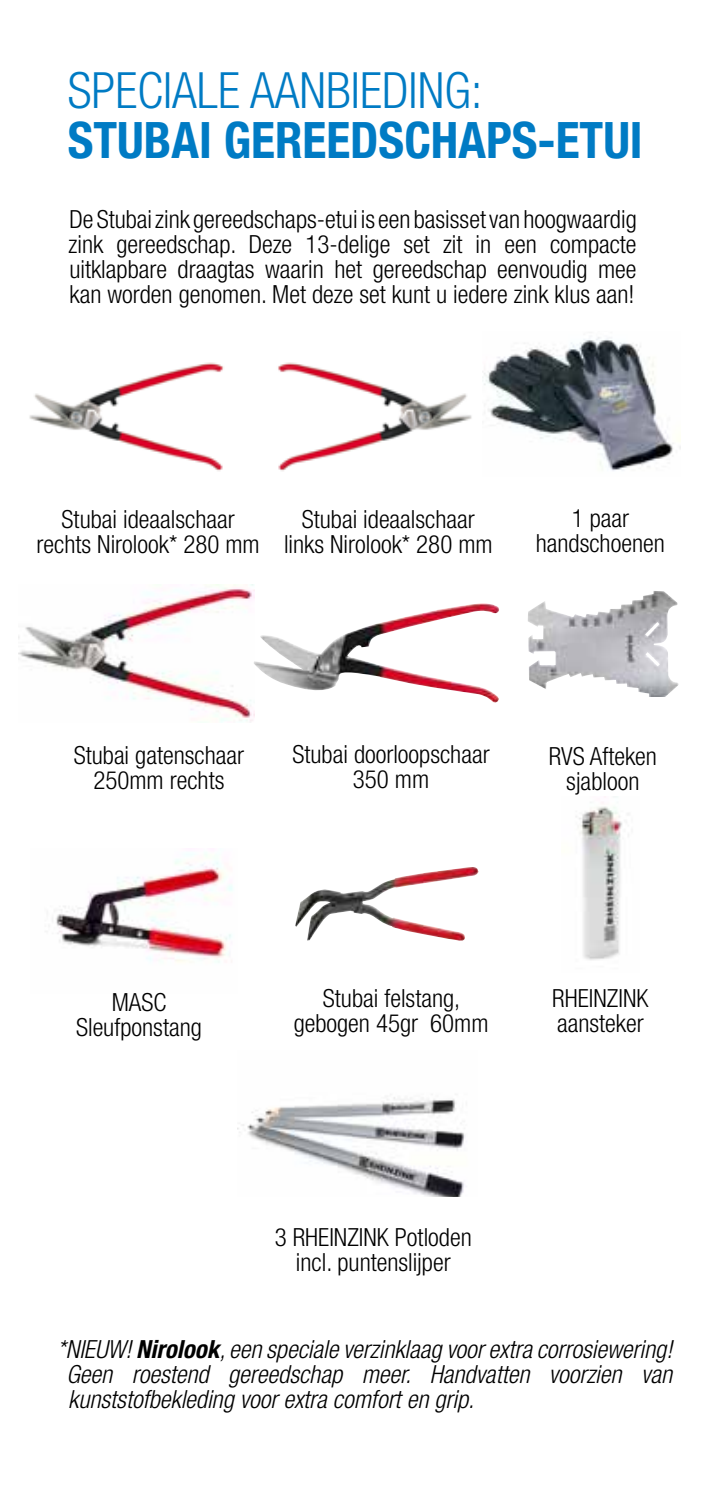
<style>
.page{position:relative;width:709px;height:1489px;background:#fff}
.page>*{position:absolute;margin:0;border:0;box-sizing:border-box;transform-origin:0 0}
.t1{font:700 condensed 50px "Helvetica Neue LT Com";color:#007bc4}
.t2{font:300 condensed 50px "Helvetica Neue LT Com";color:#007bc4}
.t3{font:300 condensed 25px/25px "Helvetica Neue LT Com";color:#000;text-align:center}
.t4{font:italic 300 condensed 25px/25px "Helvetica Neue LT Com";color:#000;text-align:justify}
.s1{font-weight:700}
</style>
<div class="page">
<img style="left:29px;top:362px;width:195px;height:109px">
<img style="left:278px;top:362px;width:194px;height:109px">
<img style="left:19px;top:585px;width:236px;height:137px">
<img style="left:52px;top:854px;width:181px;height:109px">
<img style="left:528px;top:591px;width:151px;height:106px">
<img style="left:484px;top:337px;width:196px;height:134px">
<img style="left:253px;top:603px;width:246px;height:100px">
<img style="left:295px;top:867px;width:184px;height:74px">
<img style="left:576px;top:796px;width:53px;height:164px">
<img style="left:237px;top:1097px;width:228px;height:99px">
<h1 class="t2" style="left:68px;top:61px;width:416px">SPECIALE AANBIEDING:</h1>
<h1 class="t1" style="left:68px;top:110px;width:576px">STUBAI GEREEDSCHAPS-ETUI</h1>
<p class="t3" style="left:69px;top:207px;width:569px;text-align:justify">De Stubai zink gereedschaps-etui is een basisset van hoogwaardig zink gereedschap. Deze 13-delige set zit in een compacte uitklapbare draagtas waarin het gereedschap eenvoudig mee kan worden genomen. Met deze set kunt u iedere zink klus aan!</p>
<p class="t3" style="left:37px;top:507px;width:224px">Stubai ideaalschaar rechts Nirolook* 280 mm</p>
<p class="t3" style="left:284px;top:507px;width:210px">Stubai ideaalschaar links Nirolook* 280 mm</p>
<p class="t3" style="left:536px;top:505px;width:131px">1 paar handschoenen</p>
<p class="t3" style="left:74px;top:743px;width:172px">Stubai gatenschaar<br>250mm rechts</p>
<p class="t3" style="left:292px;top:741px;width:199px">Stubai doorloopschaar<br>350 mm</p>
<p class="t3" style="left:548px;top:743px;width:110px">RVS Afteken sjabloon</p>
<p class="t3" style="left:76px;top:989px;width:127px">MASC<br>Sleufponstang</p>
<p class="t3" style="left:294px;top:985px;width:196px">Stubai felstang, gebogen 45gr 60mm</p>
<p class="t3" style="left:552px;top:985px;width:98px;text-align:left">RHEINZINK aansteker</p>
<p class="t3" style="left:275px;top:1224px;width:198px">3 RHEINZINK Potloden incl. puntenslijper</p>
<p class="t4" style="left:66px;top:1336px;width:607px;text-indent:-9px">*NIEUW! <span class="s1">Nirolook</span>, een speciale verzinklaag voor extra corrosiewering!<br>Geen roestend gereedschap meer. Handvatten voorzien van kunststofbekleding voor extra comfort en grip.</p>
</div>
